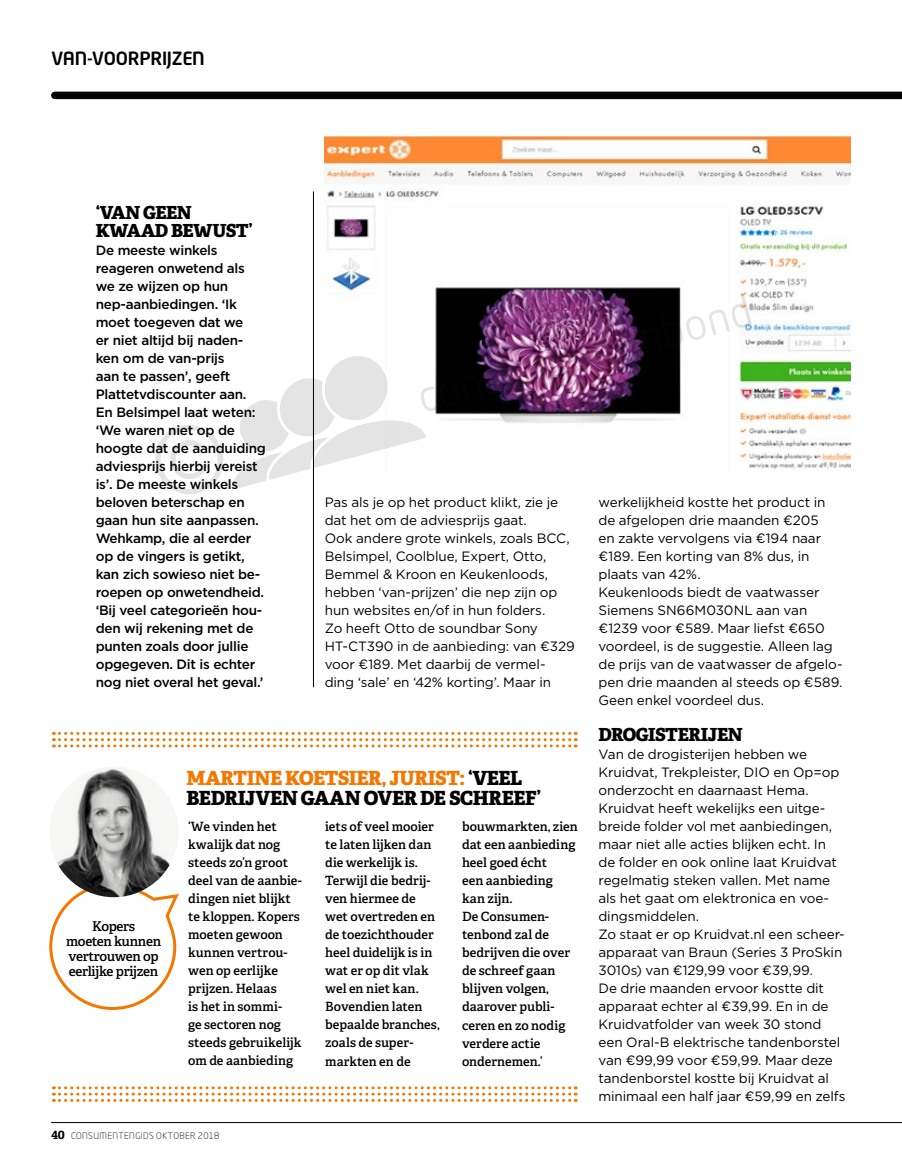
<style>
.page{position:relative;width:902px;height:1166px;background:#fff}
.page>*{position:absolute;margin:0;border:0;box-sizing:border-box;transform-origin:0 0}
.t1{font:800 19.5px/19.5px "Adelle";letter-spacing:-.03em;color:#000}
.t2{font:800 18px/18px "Adelle";letter-spacing:-.025em;color:#000}
.t3{font:500 18px "Neo Tech";letter-spacing:-.015em;color:#000}
.t4{font:13.5px/18px "Gotham";letter-spacing:-.01em;color:#000}
.t5{font:500 13.5px/18px "Gotham";letter-spacing:-.02em;color:#000}
.t6{font:600 13.5px/15px "Adelle";letter-spacing:-.025em;color:#000;text-align:center}
.t7{font:600 12.75px/18px "Adelle";color:#000}
.t8{font:300 9px "Neo Tech Std";letter-spacing:.045em;color:#000}
.s1{color:#f37700}
.s2{font-family:"Adelle";font-weight:700;font-size:12px}
</style>
<div class="page">
<hr style="left:51px;top:1121px;width:850px;height:1px;background:#000">
<div style="left:55px;top:92px;width:846px;height:7px;background:#000"></div>
<svg style="left:53px;top:1086px;width:523px;height:15px"></svg>
<svg style="left:53px;top:731px;width:523px;height:16px"></svg>
<svg style="left:49px;top:894px;width:130px;height:116px"></svg>
<img style="left:49px;top:767px;width:129px;height:129px">
<hr style="left:313px;top:191px;width:1px;height:496px;background:#000">
<img style="left:325px;top:136px;width:525px;height:333px">
<svg style="left:232px;top:294px;width:519px;height:207px"></svg>
<h2 class="t3" style="left:51px;top:47px;width:155px">VAN-VOORPRIJZEN</h2>
<h2 class="t2" style="left:96px;top:203px;width:159px">‘VAN GEEN<br>KWAAD BEWUST’</h2>
<p class="t5" style="left:96px;top:241px;width:172px">De meeste winkels reageren onwetend als we ze wijzen op hun nep-aanbiedingen. ‘Ik moet toegeven dat we<br>er niet altijd bij naden&shy;ken om de van-prijs<br>aan te passen’, geeft<br>Plattetvdiscounter aan.<br>En Belsimpel laat weten: ‘We waren niet op de hoogte dat de aanduiding adviesprijs hierbij vereist is’. De meeste winkels beloven beterschap en gaan hun site aanpassen.<br>Wehkamp, die al eerder op de vingers is getikt, kan zich sowieso niet be&shy;roepen op onwetendheid. ‘Bij veel categorieën hou&shy;den wij rekening met de punten zoals door jullie opgegeven. Dit is echter nog niet overal het geval.’</p>
<p class="t4" style="left:325px;top:492px;width:251px">Pas als je op het product klikt, zie je dat het om de adviesprijs gaat.<br>Ook andere grote winkels, zoals BCC, Belsimpel, Coolblue, Expert, Otto, Bemmel &amp; Kroon en Keukenloods, hebben ‘van-prijzen’ die nep zijn op hun websites en/of in hun folders.<br>Zo heeft Otto de soundbar Sony HT-CT390 in de aanbieding: van €329 voor €189. Met daarbij de vermel&shy;ding ‘sale’ en ‘42% korting’. Maar in</p>
<p class="t6" style="left:66px;top:918px;width:97px">Kopers<br>moeten kunnen vertrouwen op eerlijke prijzen</p>
<h1 class="t1" style="left:186px;top:768px;width:356px"><span class="s1">MARTINE KOETSIER, JURIST:</span> ‘VEEL<br>BEDRIJVEN GAAN OVER DE SCHREEF’</h1>
<p class="t7" style="left:188px;top:817px;width:115px">‘We vinden het kwalijk dat nog steeds zo’n groot deel van de aanbie&shy;dingen niet blijkt te kloppen. Kopers moeten gewoon kunnen vertrou&shy;wen op eerlijke prijzen. Helaas<br>is het in sommi-<br>ge sectoren nog steeds gebruikelijk om de aanbieding</p>
<p class="t7" style="left:325px;top:817px;width:116px">iets of veel mooier te laten lijken dan die werkelijk is.<br>Terwijl die bedrij&shy;ven hiermee de wet overtreden en de toezichthouder heel duidelijk is in wat er op dit vlak wel en niet kan.<br>Bovendien laten bepaalde branches, zoals de super&shy;markten en de</p>
<p class="t7" style="left:462px;top:817px;width:117px">bouwmarkten, zien dat een aanbieding heel goed écht<br>een aanbieding kan zijn.<br>De Consumen&shy;tenbond zal de bedrijven die over de schreef gaan blijven volgen, daarover publi&shy;ceren en zo nodig verdere actie ondernemen.’</p>
<p class="t8" style="left:51px;top:1130px;width:170px"><span class="s2">40</span> CONSUMENTENGIDS OKTOBER 2018</p>
<p class="t4" style="left:598px;top:492px;width:245px">werkelijkheid kostte het product in de afgelopen drie maanden €205<br>en zakte vervolgens via €194 naar €189. Een korting van 8% dus, in plaats van 42%.<br>Keukenloods biedt de vaatwasser<br>Siemens SN66M030NL aan van €1239 voor €589. Maar liefst €650 voordeel, is de suggestie. Alleen lag de prijs van de vaatwasser de afgelo&shy;pen drie maanden al steeds op €589.<br>Geen enkel voordeel dus.</p>
<h2 class="t2" style="left:598px;top:725px;width:146px">DROGISTERIJEN</h2>
<p class="t4" style="left:598px;top:744px;width:248px">Van de drogisterijen hebben we Kruidvat, Trekpleister, DIO en Op=op onderzocht en daarnaast Hema.<br>Kruidvat heeft wekelijks een uitge&shy;breide folder vol met aanbiedingen, maar niet alle acties blijken echt. In de folder en ook online laat Kruidvat regelmatig steken vallen. Met name als het gaat om elektronica en voe&shy;dingsmiddelen.<br>Zo staat er op Kruidvat.nl een scheer&shy;apparaat van Braun (Series 3 ProSkin 3010s) van €129,99 voor €39,99.<br>De drie maanden ervoor kostte dit apparaat echter al €39,99. En in de Kruidvatfolder van week 30 stond een Oral-B elektrische tandenborstel van €99,99 voor €59,99. Maar deze tandenborstel kostte bij Kruidvat al minimaal een half jaar €59,99 en zelfs</p>
</div>
